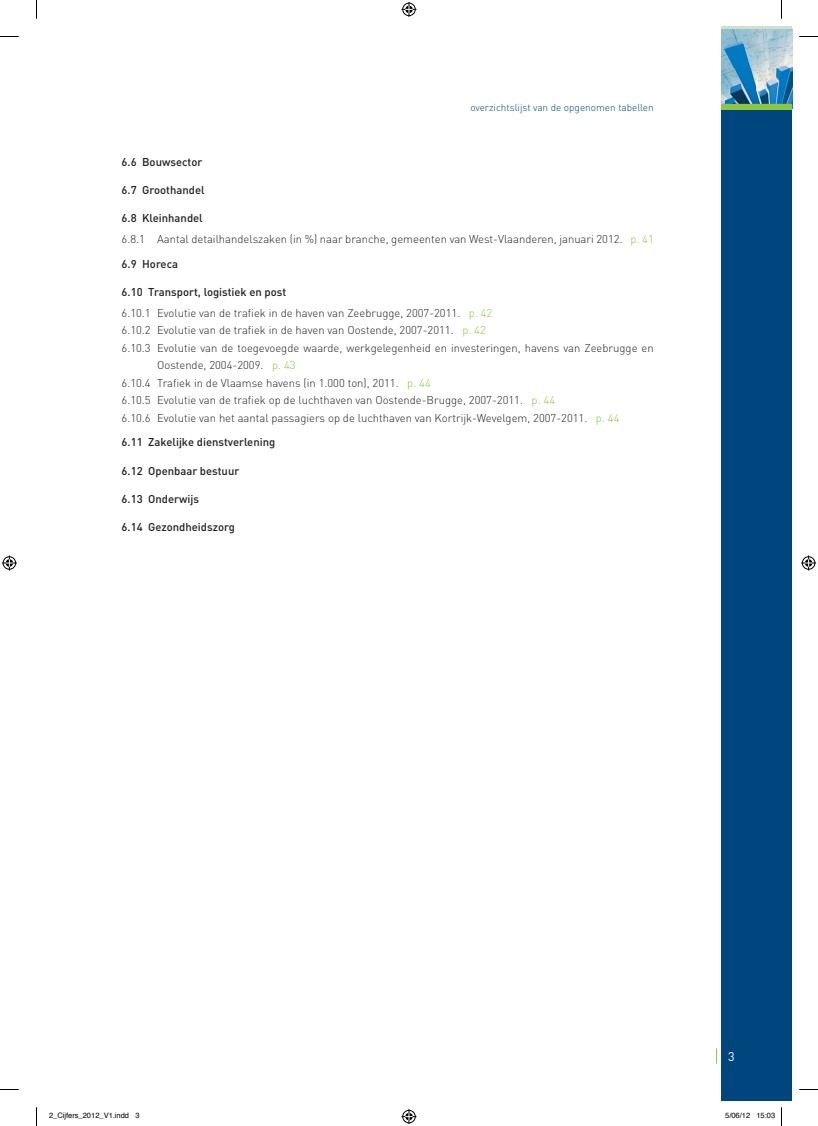
<style>
.page{position:relative;width:818px;height:1126px;background:#fff}
.page>*{position:absolute;margin:0;border:0;box-sizing:border-box;transform-origin:0 0}
.t1{font:12.5px "DINOT";color:#fff}
.t2{font:300 11.25px/21px "DINOT";color:#231f20}
.t3{font:500 11.25px "DINOT";color:#231f20}
.t4{font:300 10px "DINOT";color:#00467e}
.t5{font:7.5px "Helvetica";color:#000}
.s1{font-weight:500}
.s2{color:#8bc63e}
</style>
<div class="page">
<div style="left:720px;top:26px;width:71px;height:82px;background:#cee2c5"></div>
<img style="left:720px;top:29px;width:71px;height:75px">
<div style="left:720px;top:104px;width:71px;height:6px;background:#8bc63e"></div>
<div style="left:720px;top:110px;width:71px;height:989px;background:#00467e"></div>
<svg style="left:0;top:36px;width:19px;height:1px"></svg>
<svg style="left:799px;top:36px;width:18px;height:1px"></svg>
<svg style="left:0;top:1089px;width:19px;height:1px"></svg>
<svg style="left:799px;top:1089px;width:18px;height:1px"></svg>
<svg style="left:36px;top:0;width:1px;height:19px"></svg>
<svg style="left:36px;top:1107px;width:1px;height:18px"></svg>
<svg style="left:401px;top:2px;width:15px;height:15px"></svg>
<svg style="left:401px;top:1109px;width:15px;height:14px"></svg>
<svg style="left:2px;top:555px;width:15px;height:15px"></svg>
<svg style="left:801px;top:555px;width:14px;height:15px"></svg>
<p class="t4" style="left:470px;top:101px;width:185px">overzichtslijst van de opgenomen tabellen</p>
<p class="t3" style="left:122px;top:154px;width:82px">6.6 Bouwsector</p>
<p class="t3" style="left:122px;top:182px;width:84px">6.7 Groothandel</p>
<p class="t2" style="left:122px;top:207px;width:533px"><span class="s1">6.8 Kleinhandel<br></span>6.8.1 Aantal detailhandelszaken (in %) naar branche, gemeenten van West-Vlaanderen, januari 2012. <span class="s2">p. 41</span></p>
<p class="t3" style="left:122px;top:256px;width:58px">6.9 Horeca</p>
<p class="t2" style="left:122px;top:281px;width:372px"><span class="s1">6.10 Transport, logistiek en post<br></span>6.10.1 Evolutie van de trafiek in de haven van Zeebrugge, 2007-2011. <span class="s2">p. 42</span></p>
<p class="t2" style="left:122px;top:319px;width:365px">6.10.2 Evolutie van de trafiek in de haven van Oostende, 2007-2011. <span class="s2">p. 42</span></p>
<p class="t2" style="left:122px;top:337px;width:533px">6.10.3 Evolutie van de toegevoegde waarde, werkgelegenheid en investeringen, havens van Zeebrugge en</p>
<p class="t2" style="left:157px;top:354px;width:140px">Oostende, 2004-2009. <span class="s2">p. 43</span></p>
<p class="t2" style="left:122px;top:372px;width:310px">6.10.4 Trafiek in de Vlaamse havens (in 1.000 ton), 2011. <span class="s2">p. 44</span></p>
<p class="t2" style="left:122px;top:389px;width:434px">6.10.5 Evolutie van de trafiek op de luchthaven van Oostende-Brugge, 2007-2011. <span class="s2">p. 44</span></p>
<p class="t2" style="left:122px;top:407px;width:499px">6.10.6 Evolutie van het aantal passagiers op de luchthaven van Kortrijk-Wevelgem, 2007-2011. <span class="s2">p. 44</span></p>
<p class="t3" style="left:122px;top:434px;width:155px">6.11 Zakelijke dienstverlening</p>
<p class="t3" style="left:122px;top:463px;width:119px">6.12 Openbaar bestuur</p>
<p class="t3" style="left:122px;top:491px;width:79px">6.13 Onderwijs</p>
<p class="t3" style="left:122px;top:519px;width:115px">6.14 Gezondheidszorg</p>
<p class="t1" style="left:727px;top:1047px;width:8px">3</p>
<p class="t5" style="left:49px;top:1109px;width:92px">2_Cijfers_2012_V1.indd 3</p>
<p class="t5" style="left:724px;top:1109px;width:52px">5/06/12 15:03</p>
</div>
